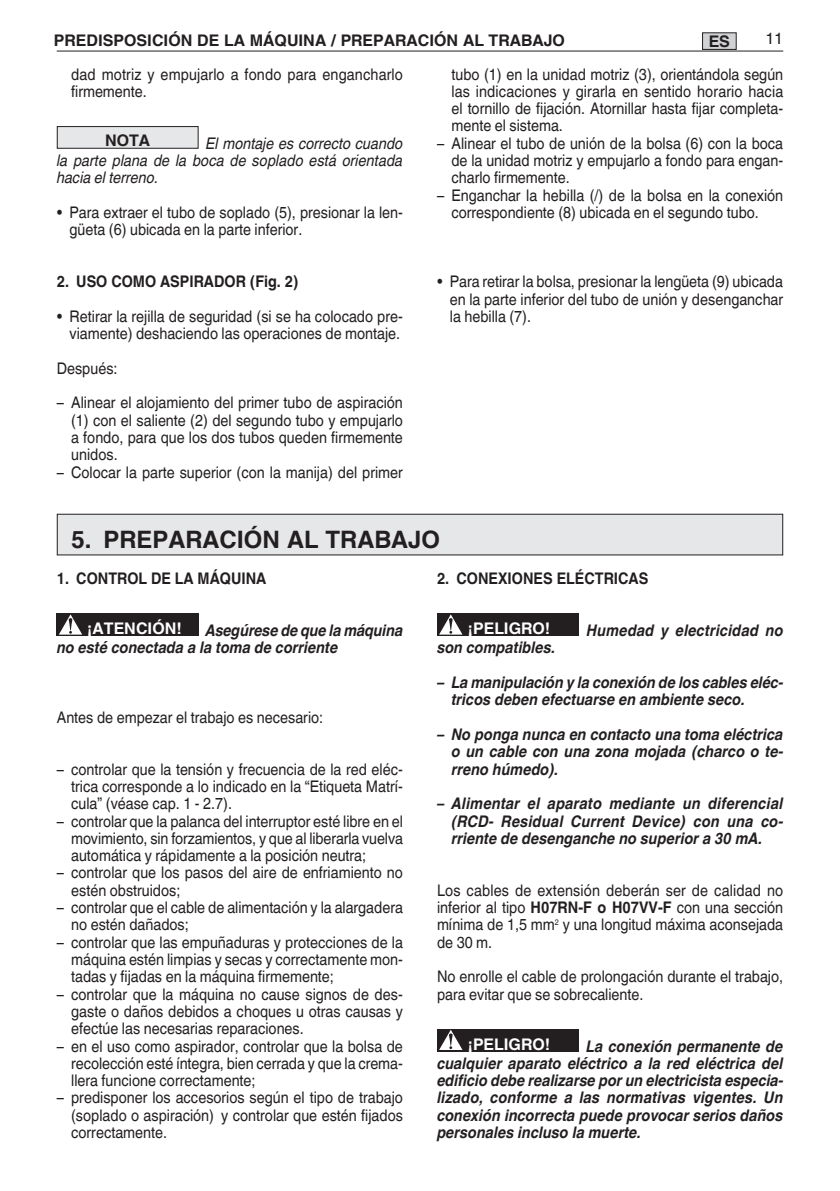
<style>
.page{position:relative;width:840px;height:1191px;background:#fff}
.page>*{position:absolute;margin:0;border:0;box-sizing:border-box;transform-origin:0 0}
.titolo{font:700 24px "Helvetica World";color:#231f20}
.Normale{font:16px/17.4px "Helvetica World";color:#231f20;text-align:justify;scale:.9 1}
.Normale-2{font:italic 700 16px/17.2px "Helvetica World";color:#231f20;text-align:justify;scale:.9 1}
.t1{font:italic 16px/17.2px "Helvetica World";letter-spacing:.005em;color:#231f20;text-align:justify;scale:.9 1}
.Normale-3{font:700 16px "Helvetica World";color:#231f20;scale:.9 1}
.Normale-4{font:700 16px "Helvetica World";color:#231f20}
.Normale-5{font:700 16px "Helvetica World";color:#fff}
.Normale-6{font:16px "Helvetica World";color:#231f20}
.s1{font-weight:700}
</style>
<div class="page">
<svg style="left:437px;top:613px;width:28px;height:23px"></svg>
<svg style="left:439px;top:614px;width:23px;height:20px"></svg>
<svg style="left:448px;top:618px;width:4px;height:12px"></svg>
<div style="left:465px;top:613px;width:113px;height:23px;background:#231f20"></div>
<div style="left:437px;top:1028px;width:28px;height:23px;background:#231f20"></div>
<svg style="left:439px;top:1030px;width:23px;height:20px"></svg>
<svg style="left:448px;top:1033px;width:4px;height:12px"></svg>
<div style="left:465px;top:1028px;width:113px;height:23px;background:#231f20"></div>
<svg style="left:57px;top:613px;width:28px;height:23px"></svg>
<svg style="left:59px;top:614px;width:23px;height:20px"></svg>
<div style="left:85px;top:613px;width:113px;height:23px;background:#231f20"></div>
<div style="left:57px;top:127px;width:141px;height:21px;background:#e6e7e9"></div>
<div style="left:57px;top:126px;width:141px;height:23px;border:1px solid #231f20"></div>
<hr style="left:57px;top:51px;width:725px;height:1px;background:#231f20">
<div style="left:702px;top:33px;width:33px;height:16px;background:#d1d2d4"></div>
<div style="left:702px;top:33px;width:34px;height:17px;border:1px solid #231f20"></div>
<div style="left:57px;top:514px;width:725px;height:41px;background:#e6e7e9"></div>
<div style="left:57px;top:514px;width:725px;height:41px;border:1px solid #231f20"></div>
<p class="Normale-4" style="left:54px;top:31px;width:512px">PREDISPOSICIÓN DE LA MÁQUINA / PREPARACIÓN AL TRABAJO</p>
<p class="Normale-4" style="left:708px;top:32px;width:23px">ES</p>
<p class="Normale-6" style="left:765px;top:29px;width:19px">11</p>
<p class="Normale" style="left:71px;top:65px;width:370px">dad motriz y empujarlo a fondo para engancharlo firmemente.</p>
<p class="Normale-4" style="left:105px;top:131px;width:47px">NOTA</p>
<p class="t1" style="left:57px;top:135px;width:386px;text-indent:149px">El montaje es correcto cuando la parte plana de la boca de soplado está orientada hacia el terreno.</p>
<p class="Normale" style="left:70px;top:204px;width:371px;text-indent:-13px">• Para extraer el tubo de soplado (5), presionar la len&shy;güeta (6) ubicada en la parte inferior.</p>
<p class="Normale-3" style="left:57px;top:272px;width:270px">2. USO COMO ASPIRADOR (Fig. 2)</p>
<p class="Normale" style="left:57px;top:308px;width:386px;text-align:right">• Retirar la rejilla de seguridad (si se ha colocado pre&shy;viamente) deshaciendo las operaciones de montaje.</p>
<p class="Normale" style="left:57px;top:359px;width:69px">Después:</p>
<p class="Normale" style="left:71px;top:394px;width:370px;text-indent:-14px">– Alinear el alojamiento del primer tubo de aspiración (1) con el saliente (2) del segundo tubo y empujarlo a fondo, para que los dos tubos queden firmemente unidos.</p>
<p class="Normale" style="left:57px;top:463px;width:386px">– Colocar la parte superior (con la manija) del primer</p>
<p class="Normale" style="left:451px;top:65px;width:370px">tubo (1) en la unidad motriz (3), orientándola según las indicaciones y girarla en sentido horario hacia el tornillo de fijación. Atornillar hasta fijar completa&shy;mente el sistema.</p>
<p class="Normale" style="left:451px;top:135px;width:370px;text-indent:-14px">– Alinear el tubo de unión de la bolsa (6) con la boca de la unidad motriz y empujarlo a fondo para engan&shy;charlo firmemente.</p>
<p class="Normale" style="left:451px;top:186px;width:370px;text-indent:-14px">– Enganchar la hebilla (/) de la bolsa en la conexión correspondiente (8) ubicada en el segundo tubo.</p>
<p class="Normale" style="left:449px;top:273px;width:372px;text-indent:-13px">• Para retirar la bolsa, presionar la lengüeta (9) ubicada en la parte inferior del tubo de unión y desenganchar la hebilla (7).</p>
<p class="titolo" style="left:71px;top:526px;width:370px">5. PREPARACIÓN AL TRABAJO</p>
<p class="Normale-3" style="left:57px;top:569px;width:234px">1. CONTROL DE LA MÁQUINA</p>
<p class="Normale-5" style="left:87px;top:619px;width:96px">¡ATENCIÓN!</p>
<p class="Normale-2" style="left:57px;top:622px;width:386px;text-indent:148px">Asegúrese de que la máquina no esté conectada a la toma de corriente</p>
<p class="Normale" style="left:57px;top:708px;width:297px">Antes de empezar el trabajo es necesario:</p>
<p class="Normale" style="left:71px;top:760px;width:370px;text-indent:-14px">– controlar que la tensión y frecuencia de la red eléc&shy;trica corresponde a lo indicado en la “Etiqueta Matrí&shy;cula” (véase cap. 1 - 2.7).</p>
<p class="Normale" style="left:71px;top:812px;width:370px;text-indent:-14px">– controlar que la palanca del interruptor esté libre en el movimiento, sin forzamientos, y que al liberarla vuelva automática y rápidamente a la posición neutra;</p>
<p class="Normale" style="left:71px;top:864px;width:370px;text-indent:-14px">– controlar que los pasos del aire de enfriamiento no estén obstruidos;</p>
<p class="Normale" style="left:71px;top:899px;width:370px;text-indent:-14px">– controlar que el cable de alimentación y la alargadera no estén dañados;</p>
<p class="Normale" style="left:71px;top:933px;width:370px;text-indent:-14px">– controlar que las empuñaduras y protecciones de la máquina estén limpias y secas y correctamente mon&shy;tadas y fijadas en la máquina firmemente;</p>
<p class="Normale" style="left:71px;top:985px;width:370px;text-indent:-14px">– controlar que la máquina no cause signos de des&shy;gaste o daños debidos a choques u otras causas y efectúe las necesarias reparaciones.</p>
<p class="Normale" style="left:71px;top:1037px;width:370px;text-indent:-14px">– en el uso como aspirador, controlar que la bolsa de recolección esté íntegra, bien cerrada y que la crema&shy;llera funcione correctamente;</p>
<p class="Normale" style="left:71px;top:1089px;width:370px;text-indent:-14px">– predisponer los accesorios según el tipo de trabajo (soplado o aspiración) y controlar que estén fijados correctamente.</p>
<p class="Normale-3" style="left:437px;top:569px;width:236px">2. CONEXIONES ELÉCTRICAS</p>
<p class="Normale-5" style="left:467px;top:619px;width:84px">¡PELIGRO!</p>
<p class="Normale-2" style="left:586px;top:622px;width:220px">Humedad y electricidad no</p>
<p class="Normale-2" style="left:437px;top:639px;width:133px">son compatibles.</p>
<p class="Normale-2" style="left:451px;top:674px;width:370px;text-indent:-14px">– La manipulación y la conexión de los cables eléc&shy;tricos deben efectuarse en ambiente seco.</p>
<p class="Normale-2" style="left:451px;top:726px;width:370px;text-indent:-14px">– No ponga nunca en contacto una toma eléctrica o un cable con una zona mojada (charco o te&shy;rreno húmedo).</p>
<p class="Normale-2" style="left:451px;top:795px;width:370px;text-indent:-14px">– Alimentar el aparato mediante un diferencial (RCD- Residual Current Device) con una co&shy;rriente de desenganche no superior a 30 mA.</p>
<p class="Normale" style="left:437px;top:881px;width:386px">Los cables de extensión deberán ser de calidad no inferior al tipo <span class="s1">H07RN-F o H07VV-F</span> con una sección mínima de 1,5 mm<sup>2</sup> y una longitud máxima aconsejada de 30 m.</p>
<p class="Normale" style="left:437px;top:968px;width:386px">No enrolle el cable de prolongación durante el trabajo, para evitar que se sobrecaliente.</p>
<p class="Normale-5" style="left:467px;top:1034px;width:84px">¡PELIGRO!</p>
<p class="Normale-2" style="left:437px;top:1037px;width:386px;text-indent:149px">La conexión permanente de cualquier aparato eléctrico a la red eléctrica del edificio debe realizarse por un electricista especia&shy;lizado, conforme a las normativas vigentes. Un conexión incorrecta puede provocar serios daños personales incluso la muerte.</p>
</div>
